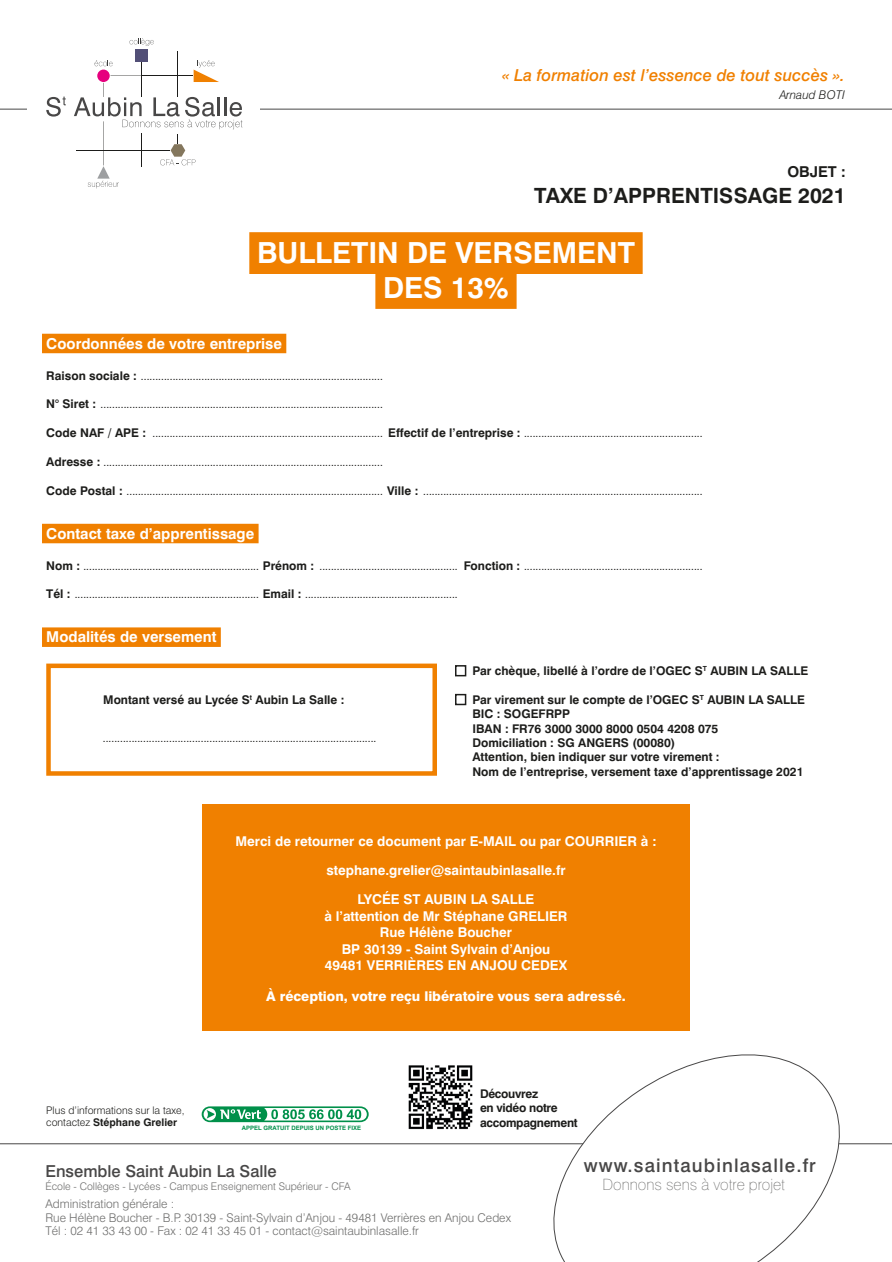
<style>
.page{position:relative;width:892px;height:1262px;background:#fff}
.page>*{position:absolute;margin:0;border:0;box-sizing:border-box;transform-origin:0 0}
.t1{font:700 29.1px/35px "Swiss 721 BT";color:#fff;text-align:center}
.t2{font:700 21px "Swiss 721 BT";color:#1d1d1b}
.t3{font:500 18.75px "Swiss 721 BT";letter-spacing:.06em;color:#484747}
.t4{font:italic 500 16.5px "Swiss 721 BT";color:#f08000}
.t5{font:500 16.5px "Swiss 721 BT";color:#484747}
.t6{font:100 15.6px "Swiss 721 BT";color:#6d6d6c}
.t7{font:700 15px "Swiss 721 BT";color:#fff}
.t8{font:700 15px "Swiss 721 BT";color:#1d1d1b}
.t9{font:700 13.5px/16.5px "Swiss 721 BT";color:#fff;text-align:center}
.t10{font:800 13.5px "Swiss 721 BT";color:#fff}
.t11{font:700 12px/14.4px "Swiss 721 BT";color:#1d1d1b}
.t12{font:300 12px/13.5px "Swiss 721 BT";color:#6d6d6c}
.t13{font:700 12px/14.4px "Swiss 721 BT";letter-spacing:-.025em;color:#1d1d1b}
.t14{font:italic 300 12px "Swiss 721 BT";color:#1d1d1b}
.t15{font:300 10.5px "Swiss 721 BT";color:#6d6d6c}
.t16{font:300 10.5px/12.6px "Swiss 721 BT";color:#1d1d1b}
.t17{font:700 7.5px "Swiss 721 BT";color:#1d1d1b}
.t18{font:700 6px "Arial";color:#00904a}
.s1{font-size:12px}
.s2{font-weight:700}
</style>
<div class="page">
<hr style="left:0;top:109px;width:892px;height:1px;background:#484747">
<div style="left:27px;top:38px;width:232px;height:151px;background:#fff"></div>
<svg style="left:200px;top:1105px;width:170px;height:18px"></svg>
<svg style="left:202px;top:1106px;width:167px;height:16px"></svg>
<svg style="left:46px;top:97px;width:20px;height:20px"></svg>
<svg style="left:74px;top:38px;width:168px;height:150px"></svg>
<hr style="left:0;top:1143px;width:892px;height:1px;background:#484747">
<svg style="left:534px;top:1054px;width:325px;height:208px"></svg>
<img style="left:408px;top:1065px;width:65px;height:65px">
<div style="left:249px;top:232px;width:394px;height:42px;background:#f08000"></div>
<div style="left:375px;top:267px;width:142px;height:42px;background:#f08000"></div>
<div style="left:42px;top:334px;width:244px;height:19px;background:#f08000"></div>
<div style="left:42px;top:524px;width:217px;height:19px;background:#f08000"></div>
<div style="left:42px;top:627px;width:179px;height:20px;background:#f08000"></div>
<div style="left:455px;top:665px;width:11px;height:11px;border:2px solid #1d1d1b"></div>
<div style="left:455px;top:694px;width:11px;height:11px;border:2px solid #1d1d1b"></div>
<div style="left:46px;top:663px;width:391px;height:113px;border:4px solid #f08000"></div>
<div style="left:202px;top:804px;width:488px;height:226px;background:#f08000"></div>
<h3 class="t4" style="left:502px;top:65px;width:344px">« La formation est l’essence de tout succès ».</h3>
<h3 class="t14" style="left:779px;top:88px;width:67px">Arnaud BOTI</h3>
<h3 class="t8" style="left:787px;top:163px;width:60px">OBJET :</h3>
<h2 class="t2" style="left:534px;top:182px;width:313px">TAXE D’APPRENTISSAGE 2021</h2>
<h1 class="t1" style="left:257px;top:235px;width:379px">BULLETIN DE VERSEMENT<br>DES 13%</h1>
<h3 class="t7" style="left:46px;top:334px;width:237px">Coordonnées de votre entreprise</h3>
<p class="t17" style="left:46px;top:372px;width:338px"><span class="s1">Raison sociale :</span> ....................................................................................</p>
<p class="t17" style="left:46px;top:401px;width:338px"><span class="s1">N° Siret :</span> ..................................................................................................</p>
<p class="t17" style="left:46px;top:430px;width:657px"><span class="s1">Code NAF / APE :</span> ................................................................................ <span class="s1">Effectif de l’entreprise :</span> ..............................................................</p>
<p class="t17" style="left:46px;top:459px;width:338px"><span class="s1">Adresse :</span> .................................................................................................</p>
<p class="t17" style="left:46px;top:487px;width:657px"><span class="s1">Code Postal :</span> ......................................................................................... <span class="s1">Ville :</span> .................................................................................................</p>
<h3 class="t7" style="left:46px;top:524px;width:210px">Contact taxe d’apprentissage</h3>
<p class="t17" style="left:46px;top:562px;width:657px"><span class="s1">Nom :</span> ............................................................. <span class="s1">Prénom :</span> ................................................ <span class="s1">Fonction :</span> ..............................................................</p>
<p class="t17" style="left:46px;top:591px;width:413px"><span class="s1">Tél :</span> ................................................................ <span class="s1">Email :</span> .....................................................</p>
<h3 class="t7" style="left:46px;top:628px;width:172px">Modalités de versement</h3>
<h3 class="t11" style="left:472px;top:663px;width:337px">Par chèque, libellé à l’ordre de l’OGEC S<sup>T</sup> AUBIN LA SALLE</h3>
<p class="t11" style="left:472px;top:692px;width:334px">Par virement sur le compte de l’OGEC S<sup>T</sup> AUBIN LA SALLE BIC : SOGEFRPP<br>IBAN : FR76 3000 3000 8000 0504 4208 075<br>Domiciliation : SG ANGERS (00080)<br>Attention, bien indiquer sur votre virement :<br>Nom de l’entreprise, versement taxe d’apprentissage 2021</p>
<h3 class="t11" style="left:103px;top:693px;width:243px">Montant versé au Lycée S<sup>t</sup> Aubin La Salle :</h3>
<p class="t17" style="left:103px;top:735px;width:274px">...............................................................................................</p>
<h3 class="t9" style="left:235px;top:826px;width:422px;line-height:29.2px">Merci de retourner ce document par E-MAIL ou par COURRIER à : stephane.grelier@saintaubinlasalle.fr<br>LYCÉE ST AUBIN LA SALLE</h3>
<h3 class="t9" style="left:324px;top:908px;width:245px">à l’attention de Mr Stéphane GRELIER<br>Rue Hélène Boucher<br>BP 30139 - Saint Sylvain d’Anjou<br>49481 VERRIÈRES EN ANJOU CEDEX</h3>
<h3 class="t10" style="left:266px;top:988px;width:361px">À réception, votre reçu libératoire vous sera adressé.</h3>
<h3 class="t13" style="left:480px;top:1086px;width:99px">Découvrez<br>en vidéo notre accompagnement</h3>
<h3 class="t16" style="left:46px;top:1103px;width:140px">Plus d’informations sur la taxe, contactez <span class="s2">Stéphane Grelier</span></h3>
<p class="t18" style="left:242px;top:1124px;width:121px">APPEL GRATUIT DEPUIS UN POSTE FIXE</p>
<h3 class="t5" style="left:45px;top:1161px;width:233px">Ensemble Saint Aubin La Salle</h3>
<h3 class="t15" style="left:45px;top:1180px;width:307px">École - Collèges - Lycées - Campus Enseignement Supérieur - CFA</h3>
<h3 class="t12" style="left:45px;top:1197px;width:467px">Administration générale :<br>Rue Hélène Boucher - B.P. 30139 - Saint-Sylvain d’Anjou - 49481 Verrières en Anjou Cedex<br>Tél : 02 41 33 43 00 - Fax : 02 41 33 45 01 - contact@saintaubinlasalle.fr</h3>
<h3 class="t3" style="left:584px;top:1153px;width:234px">www.saintaubinlasalle.fr</h3>
<h3 class="t6" style="left:602px;top:1175px;width:184px">Donnons sens à votre projet</h3>
</div>
